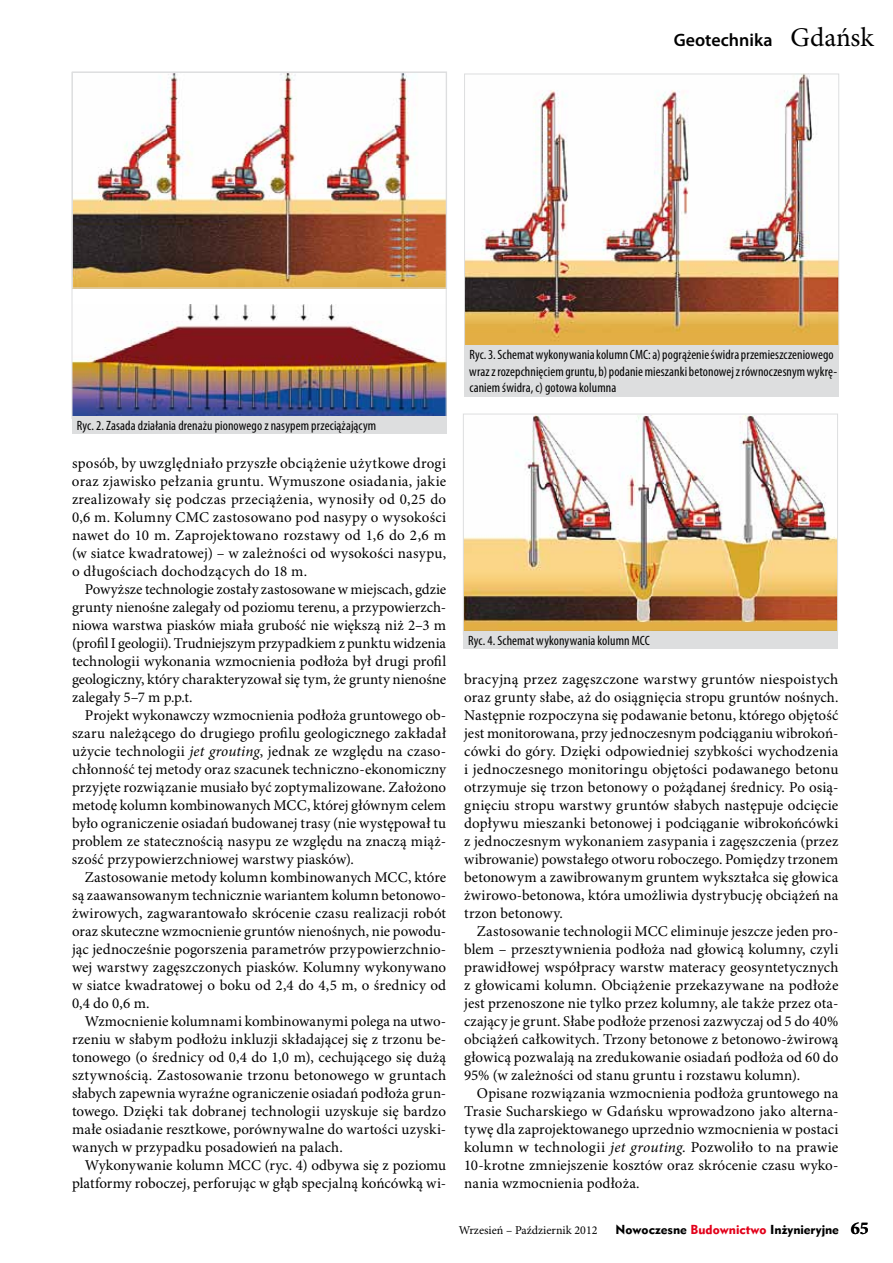
<style>
.page{position:relative;width:893px;height:1263px;background:#fff}
.page>*{position:absolute;margin:0;border:0;box-sizing:border-box;transform-origin:0 0}
.t1{font:600 18px "Myriad Pro";color:#000}
.t2{font:15px/18px "Minion Pro";letter-spacing:.005em;color:#000;text-align:justify}
.t3{font:condensed 13.5px/16.2px "Myriad Pro";letter-spacing:.005em;color:#000}
.t4{font:12px "Geometr 415 Blk PL";color:#000}
.t5{font:12px "Minion Pro";color:#000}
.s1{font-family:"Minion Pro";font-weight:400;font-size:27px}
.s2{font-style:italic}
.s3{color:#e2001a}
.s4{font-family:"Minion Pro";font-weight:700;font-size:18px}
</style>
<div class="page">
<img style="left:74px;top:74px;width:371px;height:212px">
<img style="left:74px;top:304px;width:371px;height:112px">
<img style="left:466px;top:76px;width:371px;height:269px">
<img style="left:465px;top:416px;width:371px;height:215px">
<div style="left:72px;top:416px;width:374px;height:18px;background:#dddedf"></div>
<div style="left:465px;top:345px;width:374px;height:51px;background:#dddedf"></div>
<div style="left:463px;top:631px;width:374px;height:17px;background:#dddedf"></div>
<p class="t1" style="left:674px;top:30px;width:201px">Geotechnika <span class="s1">Gdańsk</span></p>
<p class="t3" style="left:77px;top:418px;width:301px">Ryc. 2. Zasada działania drenażu pionowego z nasypem przeciążającym</p>
<p class="t2" style="left:72px;top:455px;width:376px">sposób, by uwzględniało przyszłe obciążenie użytkowe drogi oraz zjawisko pełzania gruntu. Wymuszone osiadania, jakie zrealizowały się podczas przeciążenia, wynosiły od 0,25 do 0,6 m. Kolumny CMC zastosowano pod nasypy o wysokości nawet do 10 m. Zaprojektowano rozstawy od 1,6 do 2,6 m (w siatce kwadratowej) – w zależności od wysokości nasypu, o długościach dochodzących do 18 m.</p>
<p class="t2" style="left:72px;top:581px;width:376px;text-indent:13px">Powyższe technologie zostały zastosowane w miejscach, gdzie grunty nienośne zalegały od poziomu terenu, a przypowierzch&shy;niowa warstwa piasków miała grubość nie większą niż 2–3 m (profil I geologii). Trudniejszym przypadkiem z punktu widzenia technologii wykonania wzmocnienia podłoża był drugi profil geologiczny, który charakteryzował się tym, że grunty nienośne zalegały 5–7 m p.p.t.</p>
<p class="t2" style="left:72px;top:707px;width:376px;text-indent:13px">Projekt wykonawczy wzmocnienia podłoża gruntowego ob&shy;szaru należącego do drugiego profilu geologicznego zakładał użycie technologii <span class="s2">jet grouting</span>, jednak ze względu na czaso&shy;chłonność tej metody oraz szacunek techniczno-ekonomiczny przyjęte rozwiązanie musiało być zoptymalizowane. Założono metodę kolumn kombinowanych MCC, której głównym celem było ograniczenie osiadań budowanej trasy (nie występował tu problem ze statecznością nasypu ze względu na znaczą miąż&shy;szość przypowierzchniowej warstwy piasków).</p>
<p class="t2" style="left:72px;top:869px;width:376px;text-indent:13px">Zastosowanie metody kolumn kombinowanych MCC, które są zaawansowanym technicznie wariantem kolumn betonowo&shy;żwirowych, zagwarantowało skrócenie czasu realizacji robót oraz skuteczne wzmocnienie gruntów nienośnych, nie powodu&shy;jąc jednocześnie pogorszenia parametrów przypowierzchnio&shy;wej warstwy zagęszczonych piasków. Kolumny wykonywano w siatce kwadratowej o boku od 2,4 do 4,5 m, o średnicy od 0,4 do 0,6 m.</p>
<p class="t2" style="left:72px;top:1013px;width:376px;text-indent:13px">Wzmocnienie kolumnami kombinowanymi polega na utwo&shy;rzeniu w słabym podłożu inkluzji składającej się z trzonu be&shy;tonowego (o średnicy od 0,4 do 1,0 m), cechującego się dużą sztywnością. Zastosowanie trzonu betonowego w gruntach słabych zapewnia wyraźne ograniczenie osiadań podłoża grun&shy;towego. Dzięki tak dobranej technologii uzyskuje się bardzo małe osiadanie resztkowe, porównywalne do wartości uzyski&shy;wanych w przypadku posadowień na palach.</p>
<p class="t2" style="left:72px;top:1157px;width:376px;text-align:right">Wykonywanie kolumn MCC (ryc. 4) odbywa się z poziomu platformy roboczej, perforując w głąb specjalną końcówką wi-</p>
<p class="t3" style="left:469px;top:347px;width:369px">Ryc. 3. Schemat wykonywania kolumn CMC: a) pogrążenie świdra przemieszczeniowego wraz z rozepchnięciem gruntu, b) podanie mieszanki betonowej z równoczesnym wykrę&shy;caniem świdra, c) gotowa kolumna</p>
<p class="t3" style="left:468px;top:632px;width:183px">Ryc. 4. Schemat wykonywania kolumn MCC</p>
<p class="t2" style="left:464px;top:671px;width:376px">bracyjną przez zagęszczone warstwy gruntów niespoistych oraz grunty słabe, aż do osiągnięcia stropu gruntów nośnych.<br>Następnie rozpoczyna się podawanie betonu, którego objętość jest monitorowana, przy jednoczesnym podciąganiu wibrokoń&shy;cówki do góry. Dzięki odpowiedniej szybkości wychodzenia i jednoczesnego monitoringu objętości podawanego betonu otrzymuje się trzon betonowy o pożądanej średnicy. Po osią&shy;gnięciu stropu warstwy gruntów słabych następuje odcięcie dopływu mieszanki betonowej i podciąganie wibrokońcówki z jednoczesnym wykonaniem zasypania i zagęszczenia (przez wibrowanie) powstałego otworu roboczego. Pomiędzy trzonem betonowym a zawibrowanym gruntem wykształca się głowica żwirowo-betonowa, która umożliwia dystrybucję obciążeń na trzon betonowy.</p>
<p class="t2" style="left:464px;top:923px;width:376px;text-indent:13px">Zastosowanie technologii MCC eliminuje jeszcze jeden pro&shy;blem – przesztywnienia podłoża nad głowicą kolumny, czyli prawidłowej współpracy warstw materacy geosyntetycznych z głowicami kolumn. Obciążenie przekazywane na podłoże jest przenoszone nie tylko przez kolumny, ale także przez ota&shy;czający je grunt. Słabe podłoże przenosi zazwyczaj od 5 do 40% obciążeń całkowitych. Trzony betonowe z betonowo-żwirową głowicą pozwalają na zredukowanie osiadań podłoża od 60 do 95% (w zależności od stanu gruntu i rozstawu kolumn).</p>
<p class="t2" style="left:464px;top:1085px;width:376px;text-indent:13px">Opisane rozwiązania wzmocnienia podłoża gruntowego na Trasie Sucharskiego w Gdańsku wprowadzono jako alterna&shy;tywę dla zaprojektowanego uprzednio wzmocnienia w postaci kolumn w technologii <span class="s2">jet grouting</span>. Pozwoliło to na prawie 10-krotne zmniejszenie kosztów oraz skrócenie czasu wyko&shy;nania wzmocnienia podłoża.</p>
<p class="t5" style="left:459px;top:1223px;width:140px">Wrzesień – Październik 2012</p>
<p class="t4" style="left:616px;top:1221px;width:255px">Nowoczesne <span class="s3">Budownictwo</span> Inżynieryjne <span class="s4">65</span></p>
</div>
